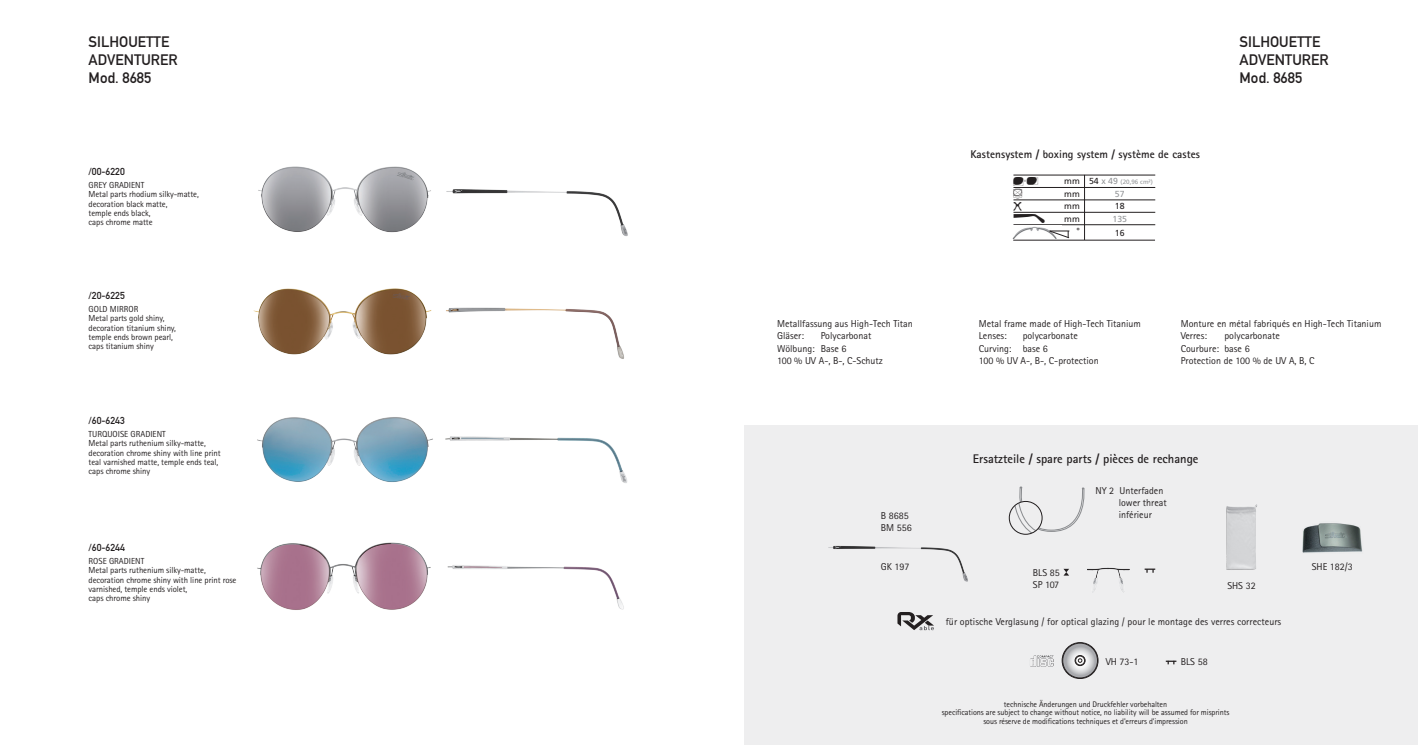
<style>
.page{position:relative;width:1418px;height:745px;background:#fff}
.page>*{position:absolute;margin:0;border:0;box-sizing:border-box;transform-origin:0 0}
.t1{font:15px/18px "DIN Mittelschrift";color:#231f20}
.t2{font:13.75px "Silhouette Font";color:#231f20}
.t3{font:700 12.5px "Rotis Sans Serif";color:#231f20}
.t4{font:700 11.25px "Rotis Sans Serif";letter-spacing:.005em;color:#231f20}
.t5{font:11.25px/12.4px "Silhouette Font";color:#231f20}
.t6{font:10px/12.5px "Rotis Sans Serif";color:#231f20}
.t7{font:10px "DIN Mittelschrift";color:#231f20}
.t8{font:8.75px/9.4px "Rotis Sans Serif";letter-spacing:-.01em;color:#231f20}
.t9{font:8.75px "Frutiger";letter-spacing:.005em;color:#231f20}
.t10{font:8.75px "Frutiger";color:#939598}
.t11{font:8.12px/8.8px "Rotis Sans Serif";letter-spacing:-.01em;color:#231f20;text-align:center}
.t12{font:6.25px "Frutiger";letter-spacing:.005em;color:#939598}
.s1{font-size:8.75px;color:#231f20}
.s2{font-size:8.75px}
</style>
<div class="page">
<img style="left:446px;top:307px;width:178px;height:52px">
<img style="left:446px;top:189px;width:182px;height:47px">
<img style="left:447px;top:565px;width:177px;height:45px">
<div style="left:744px;top:425px;width:673px;height:319px;background:#eeeeef"></div>
<hr style="left:1013px;top:175px;width:142px;height:1px;background:#231f20">
<hr style="left:1013px;top:187px;width:142px;height:1px;background:#231f20">
<hr style="left:1013px;top:199px;width:142px;height:1px;background:#231f20">
<hr style="left:1013px;top:212px;width:142px;height:1px;background:#231f20">
<hr style="left:1013px;top:224px;width:142px;height:1px;background:#231f20">
<hr style="left:1084px;top:175px;width:1px;height:65px;background:#231f20">
<hr style="left:1013px;top:240px;width:141px;height:1px;background:#231f20">
<img style="left:1013px;top:226px;width:36px;height:12px">
<svg style="left:1049px;top:230px;width:20px;height:8px"></svg>
<img style="left:253px;top:288px;width:179px;height:67px">
<img style="left:258px;top:166px;width:173px;height:67px">
<img style="left:257px;top:542px;width:174px;height:68px">
<img style="left:445px;top:436px;width:182px;height:47px">
<img style="left:257px;top:417px;width:176px;height:65px">
<img style="left:828px;top:545px;width:140px;height:37px">
<svg style="left:1063px;top:568px;width:6px;height:7px"></svg>
<img style="left:1087px;top:567px;width:43px;height:26px">
<svg style="left:1144px;top:568px;width:11px;height:4px"></svg>
<img style="left:1302px;top:523px;width:61px;height:30px">
<img style="left:1226px;top:504px;width:31px;height:66px">
<svg style="left:1009px;top:486px;width:76px;height:48px"></svg>
<div style="left:1009px;top:501px;width:33px;height:33px;border:1px solid #231f20;border-radius:50%"></div>
<svg style="left:1165px;top:660px;width:11px;height:4px"></svg>
<svg style="left:897px;top:612px;width:37px;height:17px"></svg>
<svg style="left:1037px;top:655px;width:16px;height:2px"></svg>
<svg style="left:1062px;top:642px;width:36px;height:36px"></svg>
<div style="left:1062px;top:642px;width:36px;height:36px;border:1px solid #231f20;border-radius:50%"></div>
<svg style="left:1062px;top:642px;width:35px;height:35px"></svg>
<div style="left:1062px;top:642px;width:35px;height:35px;border:1px solid #231f20;border-radius:50%"></div>
<div style="left:1075px;top:655px;width:10px;height:10px;border:1px solid #231f20;border-radius:50%"></div>
<svg style="left:1075px;top:655px;width:9px;height:9px"></svg>
<div style="left:1075px;top:655px;width:9px;height:9px;border:1px solid #231f20;border-radius:50%"></div>
<svg style="left:1078px;top:658px;width:3px;height:4px"></svg>
<h1 class="t1" style="left:89px;top:33px;width:90px">SILHOUETTE<br>ADVENTURER<br>Mod. 8685</h1>
<p class="t7" style="left:89px;top:166px;width:38px">/00-6220</p>
<p class="t8" style="left:89px;top:180px;width:112px">GREY GRADIENT<br>Metal parts rhodium silky-matte, decoration black matte,<br>temple ends black,<br>caps chrome matte</p>
<p class="t7" style="left:89px;top:290px;width:38px">/20-6225</p>
<p class="t8" style="left:89px;top:304px;width:89px">GOLD MIRROR<br>Metal parts gold shiny, decoration titanium shiny, temple ends brown pearl, caps titanium shiny</p>
<p class="t7" style="left:89px;top:414px;width:38px">/60-6243</p>
<p class="t8" style="left:89px;top:429px;width:133px">TURQUOISE GRADIENT<br>Metal parts ruthenium silky-matte, decoration chrome shiny with line print teal varnished matte, temple ends teal, caps chrome shiny</p>
<p class="t7" style="left:89px;top:541px;width:38px">/60-6244</p>
<p class="t8" style="left:89px;top:556px;width:149px">ROSE GRADIENT<br>Metal parts ruthenium silky-matte, decoration chrome shiny with line print rose varnished, temple ends violet,<br>caps chrome shiny</p>
<p class="t6" style="left:777px;top:317px;width:137px">Metallfassung aus High-Tech Titan<br>Gläser:</p>
<p class="t6" style="left:777px;top:329px;width:107px;text-indent:44px">Polycarbonat<br>Wölbung: Base 6<br>100 % UV A-, B-, C-Schutz</p>
<p class="t4" style="left:970px;top:147px;width:231px">Kastensystem / boxing system / système de castes</p>
<p class="t5" style="left:1013px;top:175px;width:27px">z</p>
<p class="t12" style="left:1064px;top:178px;width:90px"><span class="s1">mm 54</span> <span class="s2">x 49</span> (20,96 cm²)</p>
<h2 class="t2" style="left:1013px;top:186px;width:11px">t</h2>
<p class="t9" style="left:1064px;top:188px;width:17px">mm</p>
<p class="t10" style="left:1114px;top:188px;width:11px">57</p>
<p class="t5" style="left:1013px;top:200px;width:33px">h b</p>
<p class="t9" style="left:1064px;top:201px;width:17px">mm</p>
<p class="t9" style="left:1114px;top:201px;width:11px">18</p>
<p class="t9" style="left:1064px;top:213px;width:17px">mm</p>
<p class="t10" style="left:1112px;top:213px;width:16px">135</p>
<p class="t9" style="left:1076px;top:226px;width:5px">°</p>
<p class="t9" style="left:1114px;top:227px;width:11px">16</p>
<h1 class="t1" style="left:1239px;top:33px;width:90px">SILHOUETTE<br>ADVENTURER<br>Mod. 8685</h1>
<p class="t6" style="left:978px;top:317px;width:163px">Metal frame made of High-Tech Titanium<br>Lenses:</p>
<p class="t6" style="left:978px;top:329px;width:121px;text-indent:44px">polycarbonate<br>Curving: base 6<br>100 % UV A-, B-, C-protection</p>
<p class="t6" style="left:1180px;top:317px;width:202px">Monture en métal fabriqués en High-Tech Titanium<br>Verres:</p>
<p class="t6" style="left:1180px;top:329px;width:135px;text-indent:44px">polycarbonate<br>Courbure: base 6<br>Protection de 100 % de UV A, B, C</p>
<p class="t6" style="left:880px;top:509px;width:32px;line-height:12px">B 8685<br>BM 556</p>
<p class="t6" style="left:880px;top:560px;width:30px">GK 197</p>
<h3 class="t3" style="left:973px;top:451px;width:227px">Ersatzteile / spare parts / pièces de rechange</h3>
<p class="t6" style="left:1118px;top:484px;width:50px;line-height:12px;text-indent:-23px">NY 2 Unterfaden lower threat inférieur</p>
<p class="t6" style="left:1032px;top:565px;width:28px">BLS 85</p>
<p class="t6" style="left:1032px;top:578px;width:28px">SP 107</p>
<p class="t6" style="left:1227px;top:579px;width:30px">SHS 32</p>
<p class="t6" style="left:945px;top:614px;width:337px">für optische Verglasung / for optical glazing / pour le montage des verres correcteurs</p>
<p class="t6" style="left:1105px;top:655px;width:34px">VH 73-1</p>
<p class="t6" style="left:1180px;top:655px;width:28px">BLS 58</p>
<p class="t11" style="left:941px;top:699px;width:289px">technische Änderungen und Druckfehler vorbehalten<br>specifications are subject to change without notice, no liability will be assumed for misprints sous réserve de modifications techniques et d'erreurs d'impression</p>
<p class="t6" style="left:1311px;top:560px;width:43px">SHE 182/3</p>
</div>
